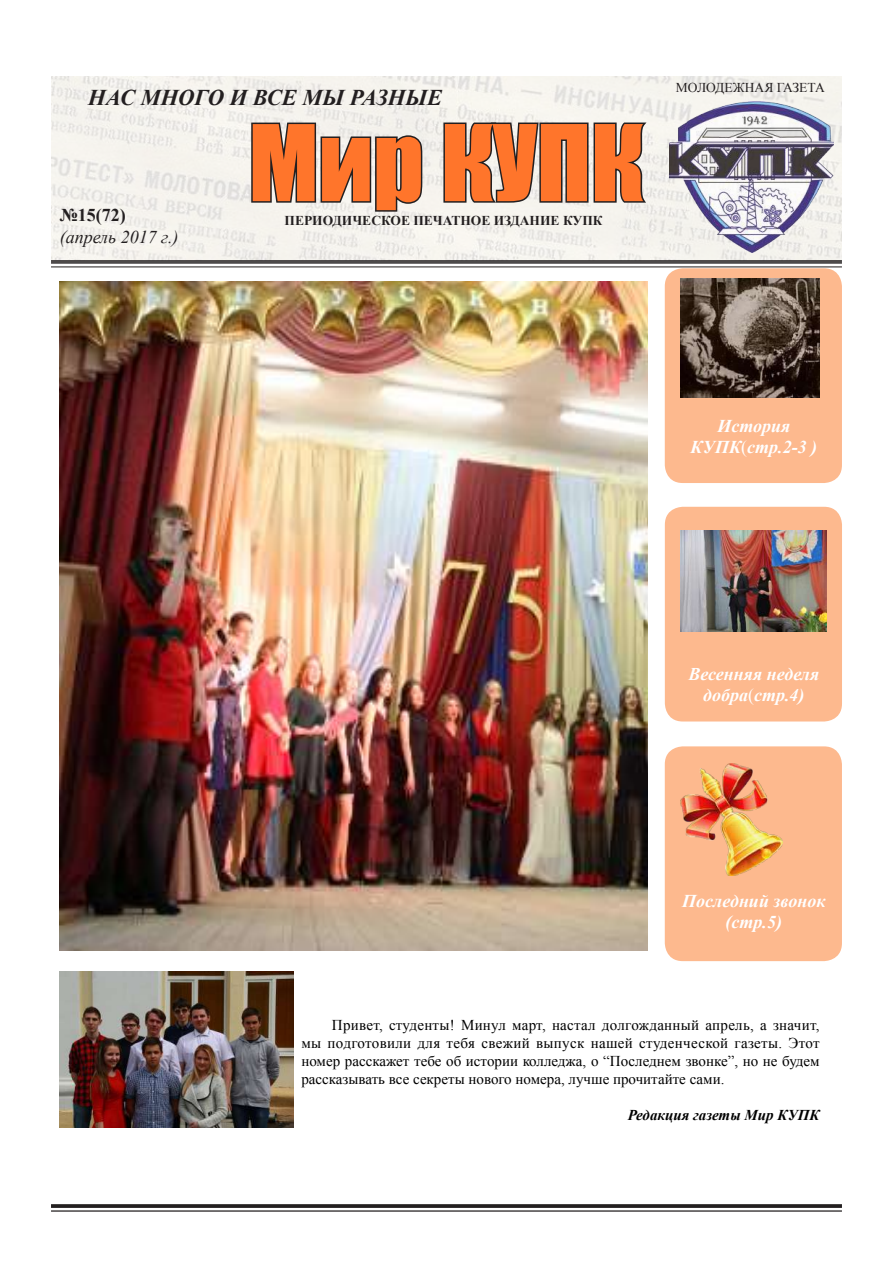
<style>
.page{position:relative;width:893px;height:1263px;background:#fff}
.page>*{position:absolute;margin:0;border:0;box-sizing:border-box;transform-origin:0 0}
.t1{font:97.5px "Impact";color:#ff752b}
.t2{font:italic 700 22.5px "Times New Roman";color:#231f20}
.t3{font:italic 700 18px/21px "Times New Roman";color:#fff;text-align:center}
.t4{font:italic 18px "Times New Roman";color:#231f20}
.t5{font:700 18px "Times New Roman";color:#231f20}
.t6{font:italic 700 17.85px/20.9px "Times New Roman";color:#fff;text-align:center}
.t7{font:15px/18px "Times New Roman";color:#000;text-align:justify}
.t8{font:italic 700 15px "Times New Roman";color:#000}
.t9{font:700 13.5px "Times New Roman";color:#231f20}
.t10{font:13.5px "Times New Roman";color:#231f20}
.s1{font-weight:400;font-style:normal}
</style>
<div class="page">
<img style="left:51px;top:77px;width:791px;height:183px">
<div style="left:665px;top:746px;width:177px;height:215px;background:#fdb98e;border-radius:18px"></div>
<div style="left:665px;top:507px;width:177px;height:214px;background:#fdb98e;border-radius:18px"></div>
<div style="left:665px;top:268px;width:177px;height:215px;background:#fdb98e;border-radius:18px"></div>
<svg style="left:51px;top:1204px;width:791px;height:4px;background:#302c2d"></svg>
<hr style="left:51px;top:1210px;width:791px;height:2px;background:#231f20">
<img style="left:669px;top:101px;width:164px;height:152px">
<svg style="left:51px;top:260px;width:791px;height:4px;background:#575454"></svg>
<hr style="left:51px;top:266px;width:791px;height:1px;background:#231f20">
<svg style="left:250px;top:104px;width:174px;height:109px"></svg>
<svg style="left:442px;top:76px;width:58px;height:875px"></svg>
<svg style="left:489px;top:121px;width:101px;height:83px"></svg>
<svg style="left:592px;top:76px;width:58px;height:875px"></svg>
<img style="left:680px;top:278px;width:139px;height:120px">
<img style="left:680px;top:531px;width:146px;height:100px">
<img style="left:60px;top:281px;width:588px;height:669px">
<img style="left:680px;top:763px;width:102px;height:112px">
<img style="left:60px;top:972px;width:233px;height:155px">
<h2 class="t2" style="left:88px;top:82px;width:355px">НАС МНОГО И ВСЕ МЫ РАЗНЫЕ</h2>
<h1 class="t1" style="left:249px;top:87px;width:396px">Мир КУПК</h1>
<p class="t5" style="left:60px;top:203px;width:68px">№15(72)</p>
<p class="t4" style="left:60px;top:225px;width:120px">(апрель 2017 г.)</p>
<p class="t9" style="left:285px;top:211px;width:320px">ПЕРИОДИЧЕСКОЕ ПЕЧАТНОЕ ИЗДАНИЕ КУПК</p>
<p class="t10" style="left:676px;top:79px;width:150px">МОЛОДЕЖНАЯ ГАЗЕТА</p>
<p class="t3" style="left:690px;top:415px;width:128px">История<br>КУПК<span class="s1">(</span>стр.2-3 )</p>
<p class="t6" style="left:688px;top:663px;width:133px">Весенняя неделя добра<span class="s1">(</span>стр.4)</p>
<p class="t3" style="left:682px;top:890px;width:145px">Последний звонок (стр.5)</p>
<p class="t7" style="left:301px;top:1016px;width:520px;text-indent:31px">Привет, студенты! Минул март, настал долгожданный апрель, а значит, мы подготовили для тебя свежий выпуск нашей студенческой газеты. Этот номер расскажет тебе об истории колледжа, о “Последнем звонке”, но не будем рассказывать все секреты нового номера, лучше прочитайте сами.</p>
<p class="t8" style="left:628px;top:1104px;width:193px">Редакция газеты Мир КУПК</p>
</div>
